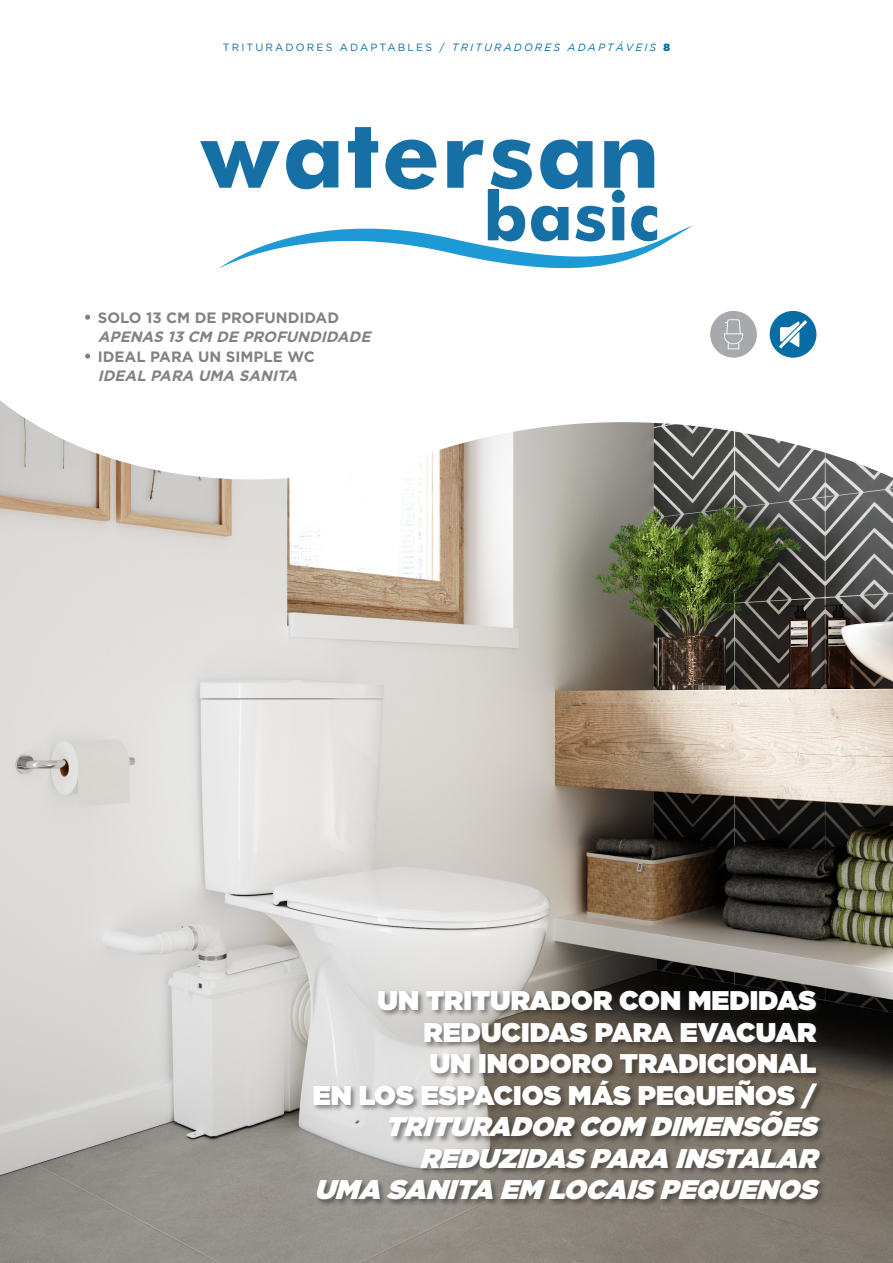
<style>
.page{position:relative;width:893px;height:1263px;background:#fff}
.page>*{position:absolute;margin:0;border:0;box-sizing:border-box;transform-origin:0 0}
.destacats_ultra{font:900 27px/31.5px "Gotham";color:#fff;text-align:right}
.destacats_ultra-2{font:italic 900 27px/31.5px "Gotham";color:#fff;text-align:right}
.destacats_ultra-3{font:italic 700 15px "Gotham";color:#808285}
.destacats_ultra-4{font:700 15px "Gotham";color:#808285}
.TITULOS_PEQUEÑITOS{font:10.5px "Gotham";letter-spacing:.2em;color:#086da4}
.s1{font-style:italic}
.s2{font-weight:900}
</style>
<div class="page">
<img style="left:0;top:543px;width:893px;height:720px">
<svg style="left:0;top:310px;width:893px;height:233px"></svg>
<div style="left:313px;top:989px;width:514px;height:218px;background:#231f20;opacity:.5"></div>
<div style="left:710px;top:311px;width:47px;height:47px;background:#a8a9ad;border-radius:50%"></div>
<svg style="left:724px;top:319px;width:19px;height:30px"></svg>
<div style="left:770px;top:311px;width:46px;height:47px;background:#086da4;border-radius:50%"></div>
<svg style="left:779px;top:320px;width:28px;height:28px"></svg>
<svg style="left:85px;top:315px;width:5px;height:5px"></svg>
<svg style="left:85px;top:354px;width:5px;height:5px"></svg>
<svg style="left:200px;top:127px;width:493px;height:142px"></svg>
<p class="TITULOS_PEQUEÑITOS" style="left:223px;top:40px;width:449px">TRITURADORES ADAPTABLES / <span class="s1">TRITURADORES ADAPTÁVEIS</span> <span class="s2">8</span></p>
<p class="destacats_ultra-4" style="left:98px;top:307px;width:243px">SOLO 13 CM DE PROFUNDIDAD</p>
<p class="destacats_ultra-3" style="left:98px;top:327px;width:279px">APENAS 13 CM DE PROFUNDIDADE</p>
<p class="destacats_ultra-4" style="left:98px;top:346px;width:218px">IDEAL PARA UN SIMPLE WC</p>
<p class="destacats_ultra-3" style="left:98px;top:366px;width:206px">IDEAL PARA UMA SANITA</p>
<p class="destacats_ultra" style="left:378px;top:984px;width:440px">UN TRITURADOR CON MEDIDAS<br>REDUCIDAS PARA EVACUAR</p>
<p class="destacats_ultra" style="left:430px;top:1047px;width:388px">UN INODORO TRADICIONAL</p>
<p class="destacats_ultra" style="left:313px;top:1079px;width:505px">EN LOS ESPACIOS MÁS PEQUEÑOS /</p>
<p class="destacats_ultra-2" style="left:385px;top:1110px;width:444px">TRITURADORCOM DIMENSÕES<br>REDUZIDASPARA INSTALAR</p>
<p class="destacats_ultra-2" style="left:314px;top:1173px;width:515px">UMA SANITA EM LOCAISPEQUENOS</p>
</div>
